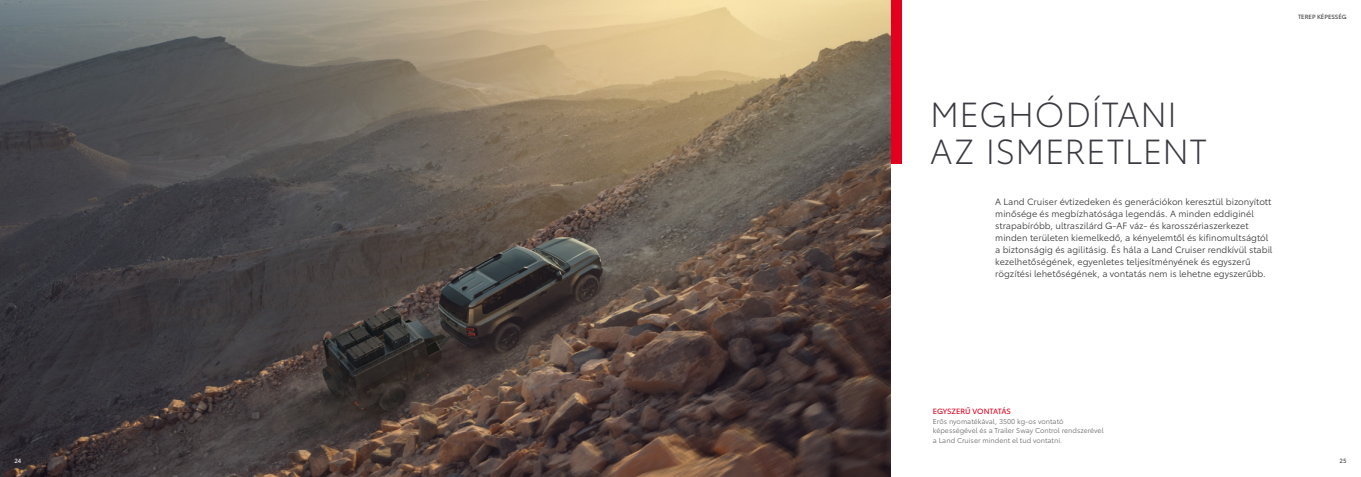
<style>
.page{position:relative;width:1361px;height:477px;background:#fff}
.page>*{position:absolute;margin:0;border:0;box-sizing:border-box;transform-origin:0 0}
.t1{font:300 34.2px/37.3px "Toyota Type";letter-spacing:.015em;color:#3b3941}
.t2{font:9px/12px "Toyota Type";color:#3b3b3a}
.t3{font:7.5px "Toyota Type";letter-spacing:-.015em;color:#e3001f}
.t4{font:7px/9.6px "Toyota Type";color:#6c6c6c}
.t5{font:6px "Toyota Type";color:#3b3b3a}
.t6{font:6px "Toyota Type";color:#fff}
</style>
<div class="page">
<div style="left:890px;top:0;width:11px;height:164px;background:#e3001f"></div>
<img style="left:0;top:0;width:890px;height:476px">
<p class="t5" style="left:1298px;top:12px;width:50px">TEREP KÉPESSÉG</p>
<h1 class="t1" style="left:930px;top:93px;width:278px">MEGHÓDÍTANI<br>AZ ISMERETLENT</h1>
<p class="t2" style="left:995px;top:195px;width:279px">A Land Cruiser évtizedeken és generációkon keresztül bizonyított minősége és megbízhatósága legendás. A minden eddiginél strapabíróbb, ultraszilárd G-AF váz- és karosszériaszerkezet minden területen kiemelkedő, a kényelemtől és kifinomultságtól a biztonságig és agilitásig. És hála a Land Cruiser rendkívül stabil kezelhetőségének, egyenletes teljesítményének és egyszerű rögzítési lehetőségének, a vontatás nem is lehetne egyszerűbb.</p>
<p class="t3" style="left:933px;top:405px;width:79px">EGYSZERŰ VONTATÁS</p>
<p class="t4" style="left:933px;top:415px;width:172px">Erős nyomatékával, 3500 kg-os vontató képességével és a Trailer Sway Control rendszerével a Land Cruiser mindent el tud vontatni.</p>
<p class="t6" style="left:14px;top:455px;width:9px">24</p>
<p class="t5" style="left:1339px;top:455px;width:9px">25</p>
</div>
